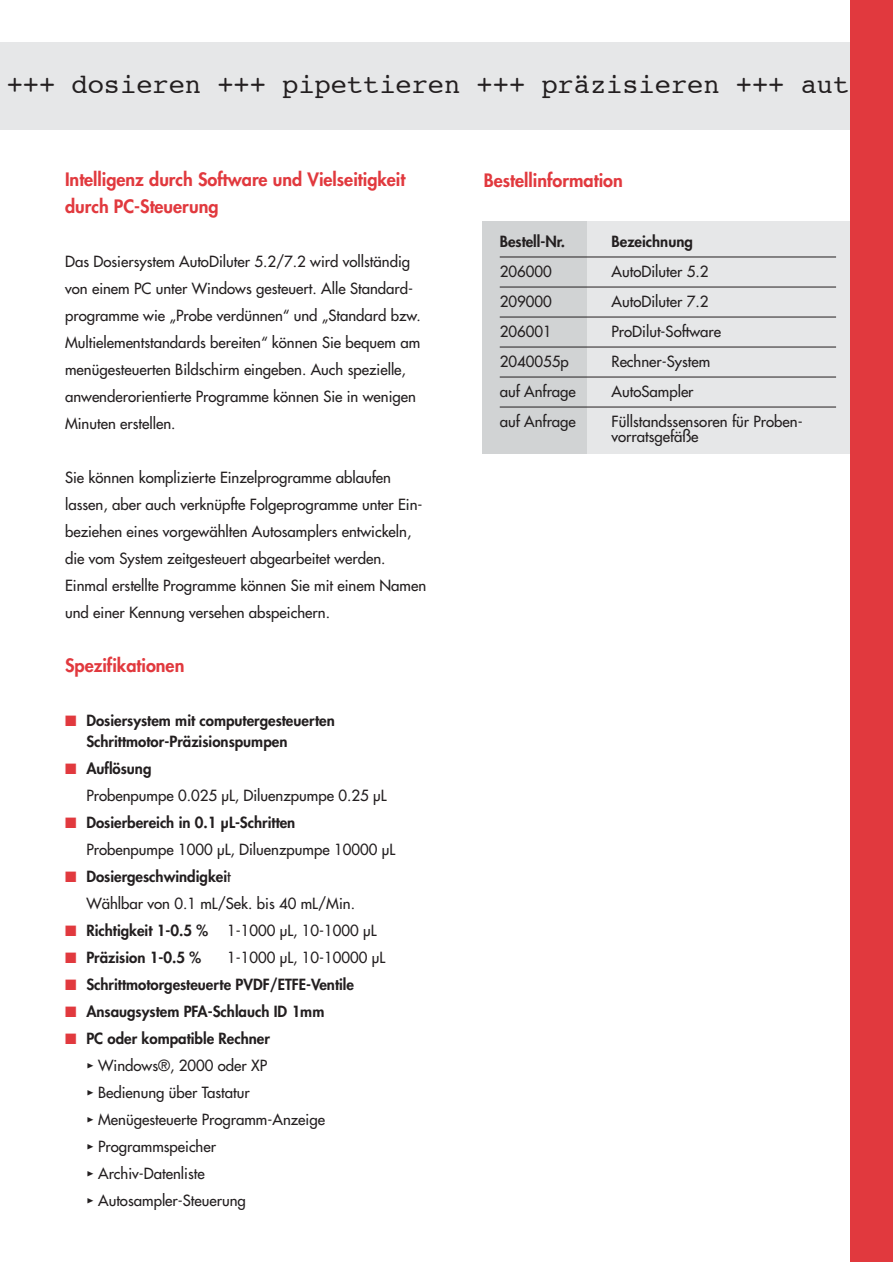
<style>
.page{position:relative;width:893px;height:1263px;background:#fff}
.page>*{position:absolute;margin:0;border:0;box-sizing:border-box;transform-origin:0 0}
.t1{font:27px "Courier";color:#231f20}
.t2{font:800 18px/27px "Futura";color:#e1393e}
.t3{font:15px/27px "Futura";color:#231f20}
.t4{font:800 15px/20.4px "Futura";color:#231f20}
.s1{color:#e1393e}
.s2{font-weight:800}
.s3{font-family:"Meta Plus Normal Caps"}
</style>
<div class="page">
<div style="left:587px;top:221px;width:263px;height:233px;background:#e6e7e8"></div>
<div style="left:482px;top:221px;width:105px;height:233px;background:#d1d3d4"></div>
<div style="left:0;top:42px;width:850px;height:87px;background:#e6e7e8"></div>
<hr style="left:500px;top:257px;width:336px;height:1px;background:#231f20">
<hr style="left:500px;top:287px;width:336px;height:1px;background:#231f20">
<hr style="left:500px;top:317px;width:336px;height:1px;background:#231f20">
<hr style="left:500px;top:347px;width:336px;height:1px;background:#231f20">
<hr style="left:500px;top:377px;width:336px;height:1px;background:#231f20">
<hr style="left:500px;top:407px;width:336px;height:1px;background:#231f20">
<div style="left:850px;top:0;width:42px;height:1262px;background:#e1393e"></div>
<h1 class="t1" style="left:7px;top:73px;width:844px">+++ dosieren +++ pipettieren +++ präzisieren +++ aut</h1>
<p class="t2" style="left:65px;top:167px;width:342px">Intelligenz durch Software und Vielseitigkeit durch PC-Steuerung</p>
<p class="t3" style="left:65px;top:249px;width:357px">Das Dosiersystem AutoDiluter 5.2/7.2 wird vollständig von einem PC unter Windows gesteuert. Alle Standard&shy;programme wie „Probe verdünnen“ und „Standard bzw.<br>Multielementstandards bereiten“ können Sie bequem am menügesteuerten Bildschirm eingeben. Auch spezielle, anwenderorientierte Programme können Sie in wenigen Minuten erstellen.</p>
<p class="t3" style="left:65px;top:465px;width:363px">Sie können komplizierte Einzelprogramme ablaufen lassen, aber auch verknüpfte Folgeprogramme unter Ein&shy;beziehen eines vorgewählten Autosamplers entwickeln, die vom System zeitgesteuert abgearbeitet werden.<br>Einmal erstellte Programme können Sie mit einem Namen und einer Kennung versehen abspeichern.</p>
<p class="t2" style="left:65px;top:653px;width:121px">Spezifikationen</p>
<p class="t4" style="left:86px;top:712px;width:250px;text-indent:-21px"><span class="s1">■</span> Dosiersystem mit computergesteuerten<br>Schrittmotor-Präzisionspumpen</p>
<p class="t3" style="left:86px;top:756px;width:302px;text-indent:-21px"><span class="s1">■</span> <span class="s2">Auflösung<br></span>Probenpumpe 0.025 µL, Diluenzpumpe 0.25 µL</p>
<p class="t3" style="left:86px;top:810px;width:310px;text-indent:-21px"><span class="s1">■</span> <span class="s2">Dosierbereich in 0.1 µL-Schritten<br></span>Probenpumpe 1000 µL, Diluenzpumpe 10000 µL</p>
<p class="t3" style="left:86px;top:864px;width:270px;text-indent:-21px"><span class="s1">■</span> <span class="s2">Dosiergeschwindigkei</span>t<br>Wählbar von 0.1 mL/Sek. bis 40 mL/Min.</p>
<p class="t4" style="left:65px;top:921px;width:144px"><span class="s1">■</span> Richtigkeit 1-0.5 %</p>
<p class="t3" style="left:227px;top:918px;width:151px">1-1000 µL, 10-1000 µL</p>
<p class="t4" style="left:65px;top:948px;width:137px"><span class="s1">■</span> Präzision 1-0.5 %</p>
<p class="t3" style="left:227px;top:945px;width:160px">1-1000 µL, 10-10000 µL</p>
<p class="t4" style="left:65px;top:975px;width:290px"><span class="s1">■</span> Schrittmotorgesteuerte PVDF/ETFE-Ventile</p>
<p class="t4" style="left:65px;top:1002px;width:261px"><span class="s1">■</span> Ansaugsystem PFA-Schlauch ID 1mm</p>
<p class="t4" style="left:65px;top:1029px;width:206px"><span class="s1">■</span> PC oder kompatible Rechner</p>
<p class="t3" style="left:86px;top:1053px;width:182px"><span class="s3">•</span> Windows®, 2000 oder XP</p>
<p class="t3" style="left:86px;top:1080px;width:165px"><span class="s3">•</span> Bedienung über Tastatur</p>
<p class="t3" style="left:86px;top:1107px;width:240px"><span class="s3">•</span> Menügesteuerte Programm-Anzeige</p>
<p class="t3" style="left:86px;top:1134px;width:131px"><span class="s3">•</span> Programmspeicher</p>
<p class="t3" style="left:86px;top:1161px;width:120px"><span class="s3">•</span> Archiv-Datenliste</p>
<p class="t3" style="left:86px;top:1188px;width:161px"><span class="s3">•</span> Autosampler-Steuerung</p>
<p class="t2" style="left:484px;top:168px;width:140px">Bestellinformation</p>
<p class="t4" style="left:500px;top:232px;width:67px">Bestell-Nr.</p>
<p class="t4" style="left:611px;top:232px;width:83px">Bezeichnung</p>
<p class="t3" style="left:500px;top:259px;width:53px">206000</p>
<p class="t3" style="left:611px;top:259px;width:98px">AutoDiluter 5.2</p>
<p class="t3" style="left:500px;top:289px;width:53px">209000</p>
<p class="t3" style="left:611px;top:289px;width:98px">AutoDiluter 7.2</p>
<p class="t3" style="left:500px;top:319px;width:53px">206001</p>
<p class="t3" style="left:611px;top:319px;width:111px">ProDilut-Software</p>
<p class="t3" style="left:500px;top:349px;width:70px">2040055p</p>
<p class="t3" style="left:611px;top:349px;width:100px">Rechner-System</p>
<p class="t3" style="left:500px;top:379px;width:78px">auf Anfrage</p>
<p class="t3" style="left:611px;top:379px;width:83px">AutoSampler</p>
<p class="t3" style="left:500px;top:409px;width:78px">auf Anfrage</p>
<p class="t3" style="left:611px;top:415px;width:193px;line-height:15px">Füllstandssensoren für Proben&shy;vorratsgefäße</p>
</div>
